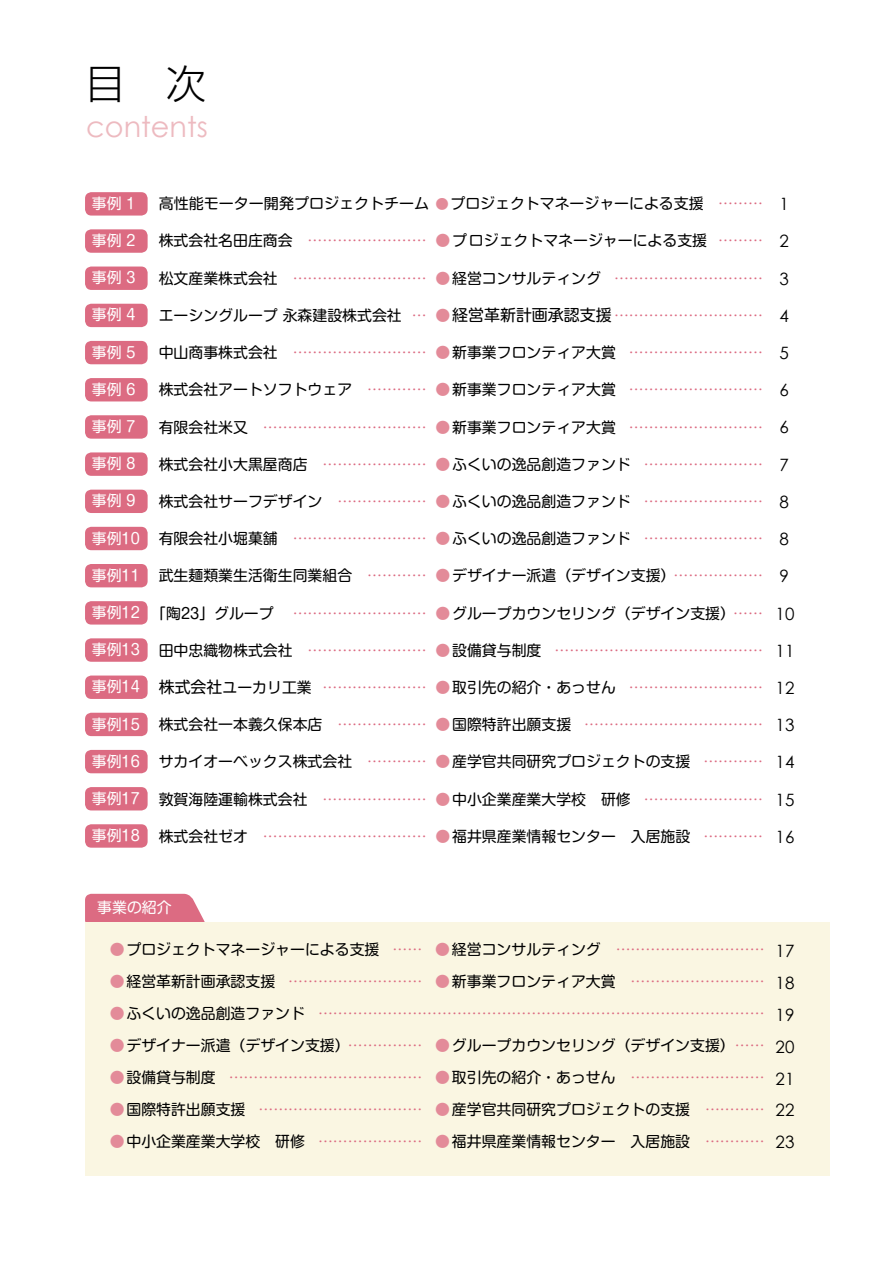
<style>
.page{position:relative;width:893px;height:1263px;background:#fff}
.page>*{position:absolute;margin:0;border:0;box-sizing:border-box;transform-origin:0 0}
.t1{font:300 40.35px "Shin Go Pro";color:#000}
.t2{font:28.65px "Century Gothic";color:#edbac0}
.t3{font:16.95px/37.2px "Century Gothic";color:#000}
.t4{font:15.9px "Shin M Go Pro";color:#000}
.t5{font:14.85px "Shin M Go Pro";color:#000}
.t6{font:14.85px "Shin M Go Pro";color:#dc6b82}
.t7{font:14.85px "Shin M Go Pro";color:#fff}
.s1{font-size:13.35px;color:#e38b99}
.s2{color:#dc6b82}
.s3{color:#000}
.s4{font-size:15.9px;color:#000}
.s5{color:#e38b99}
.s6{font-size:14.85px;color:#e38b99}
.s7{font-size:14.85px;color:#dc6b82}
</style>
<div class="page">
<svg style="left:85px;top:894px;width:120px;height:28px;background:#de748a"></svg>
<div style="left:85px;top:922px;width:744px;height:253px;background:#faf6e2"></div>
<div style="left:85px;top:787px;width:63px;height:23px;background:#dc6b82;border-radius:6px"></div>
<div style="left:85px;top:824px;width:63px;height:24px;background:#dc6b82;border-radius:6px"></div>
<div style="left:85px;top:601px;width:63px;height:23px;background:#dc6b82;border-radius:6px"></div>
<div style="left:85px;top:192px;width:63px;height:24px;background:#dc6b82;border-radius:6px"></div>
<div style="left:85px;top:750px;width:63px;height:23px;background:#dc6b82;border-radius:6px"></div>
<div style="left:85px;top:713px;width:63px;height:23px;background:#dc6b82;border-radius:6px"></div>
<div style="left:85px;top:675px;width:63px;height:24px;background:#dc6b82;border-radius:6px"></div>
<div style="left:85px;top:638px;width:63px;height:24px;background:#dc6b82;border-radius:6px"></div>
<div style="left:85px;top:564px;width:63px;height:23px;background:#dc6b82;border-radius:6px"></div>
<div style="left:85px;top:527px;width:63px;height:23px;background:#dc6b82;border-radius:6px"></div>
<div style="left:85px;top:490px;width:63px;height:23px;background:#dc6b82;border-radius:6px"></div>
<div style="left:85px;top:452px;width:63px;height:24px;background:#dc6b82;border-radius:6px"></div>
<div style="left:85px;top:415px;width:63px;height:24px;background:#dc6b82;border-radius:6px"></div>
<div style="left:85px;top:378px;width:63px;height:23px;background:#dc6b82;border-radius:6px"></div>
<div style="left:85px;top:341px;width:63px;height:23px;background:#dc6b82;border-radius:6px"></div>
<div style="left:85px;top:304px;width:63px;height:23px;background:#dc6b82;border-radius:6px"></div>
<div style="left:85px;top:267px;width:63px;height:23px;background:#dc6b82;border-radius:6px"></div>
<div style="left:85px;top:229px;width:63px;height:24px;background:#dc6b82;border-radius:6px"></div>
<p class="t1" style="left:85px;top:51px;width:123px">目　次</p>
<p class="t2" style="left:86px;top:109px;width:123px">contents</p>
<p class="t7" style="left:92px;top:191px;width:48px">事例１</p>
<p class="t7" style="left:92px;top:228px;width:48px">事例２</p>
<p class="t7" style="left:92px;top:265px;width:48px">事例３</p>
<p class="t7" style="left:92px;top:303px;width:48px">事例４</p>
<p class="t7" style="left:92px;top:340px;width:48px">事例５</p>
<p class="t7" style="left:92px;top:377px;width:48px">事例６</p>
<p class="t7" style="left:92px;top:414px;width:48px">事例７</p>
<p class="t7" style="left:92px;top:452px;width:48px">事例８</p>
<p class="t7" style="left:92px;top:489px;width:48px">事例９</p>
<p class="t7" style="left:92px;top:526px;width:49px">事例10</p>
<p class="t7" style="left:92px;top:563px;width:49px">事例11</p>
<p class="t7" style="left:92px;top:600px;width:49px">事例12</p>
<p class="t7" style="left:92px;top:638px;width:49px">事例13</p>
<p class="t7" style="left:92px;top:675px;width:49px">事例14</p>
<p class="t7" style="left:92px;top:712px;width:49px">事例15</p>
<p class="t7" style="left:92px;top:749px;width:49px">事例16</p>
<p class="t7" style="left:92px;top:786px;width:49px">事例17</p>
<p class="t7" style="left:92px;top:824px;width:49px">事例18</p>
<p class="t5" style="left:159px;top:192px;width:606px">高性能モーター開発プロジェクトチーム <span class="s1">●</span>プロジェクトマネージャーによる支援 <span class="s2">………</span></p>
<p class="t5" style="left:159px;top:229px;width:269px">株式会社名田庄商会 <span class="s2">……………………</span></p>
<p class="t6" style="left:159px;top:266px;width:269px"><span class="s3">松文産業株式会社</span> ………………………</p>
<p class="t5" style="left:159px;top:303px;width:269px">エーシングループ 永森建設株式会社 <span class="s2">…</span></p>
<p class="t6" style="left:159px;top:340px;width:269px"><span class="s3">中山商事株式会社</span> ………………………</p>
<p class="t5" style="left:159px;top:378px;width:269px">株式会社アートソフトウェア <span class="s2">…………</span></p>
<p class="t6" style="left:159px;top:415px;width:269px"><span class="s3">有限会社米又</span> ……………………………</p>
<p class="t5" style="left:159px;top:452px;width:269px">株式会社小大黒屋商店 <span class="s2">…………………</span></p>
<p class="t5" style="left:159px;top:489px;width:269px">株式会社サーフデザイン <span class="s2">………………</span></p>
<p class="t6" style="left:159px;top:526px;width:269px"><span class="s3">有限会社小堀菓舗</span> ………………………</p>
<p class="t5" style="left:159px;top:564px;width:269px">武生麺類業生活衛生同業組合 <span class="s2">…………</span></p>
<p class="t5" style="left:151px;top:601px;width:124px">「陶23」グループ</p>
<p class="t6" style="left:293px;top:601px;width:135px">………………………</p>
<p class="t5" style="left:159px;top:638px;width:269px">田中忠織物株式会社 <span class="s2">……………………</span></p>
<p class="t6" style="left:159px;top:675px;width:269px"><span class="s4">株式会社</span><span class="s3">ユーカリ工業</span> …………………</p>
<p class="t5" style="left:159px;top:712px;width:269px">株式会社一本義久保本店 <span class="s2">………………</span></p>
<p class="t5" style="left:159px;top:750px;width:269px">サカイオーベックス株式会社 <span class="s2">…………</span></p>
<p class="t5" style="left:159px;top:787px;width:269px">敦賀海陸運輸株式会社 <span class="s2">…………………</span></p>
<p class="t6" style="left:159px;top:824px;width:269px"><span class="s3">株式会社ゼオ</span> ……………………………</p>
<p class="t5" style="left:435px;top:229px;width:329px"><span class="s5">●</span>プロジェクトマネージャーによる支援 <span class="s2">………</span></p>
<p class="t5" style="left:435px;top:266px;width:329px"><span class="s5">●</span>経営コンサルティング <span class="s2">…………………………</span></p>
<p class="t4" style="left:435px;top:302px;width:329px"><span class="s6">●</span>経営革新計画承認支援 <span class="s7">…………………………</span></p>
<p class="t5" style="left:435px;top:340px;width:329px"><span class="s5">●</span>新事業フロンティア大賞 <span class="s2">………………………</span></p>
<p class="t5" style="left:435px;top:378px;width:329px"><span class="s5">●</span>新事業フロンティア大賞 <span class="s2">………………………</span></p>
<p class="t5" style="left:435px;top:415px;width:329px"><span class="s5">●</span>新事業フロンティア大賞 <span class="s2">………………………</span></p>
<p class="t5" style="left:435px;top:452px;width:329px"><span class="s5">●</span>ふくいの逸品創造ファンド <span class="s2">……………………</span></p>
<p class="t5" style="left:435px;top:489px;width:329px"><span class="s5">●</span>ふくいの逸品創造ファンド <span class="s2">……………………</span></p>
<p class="t5" style="left:435px;top:526px;width:329px"><span class="s5">●</span>ふくいの逸品創造ファンド <span class="s2">……………………</span></p>
<p class="t5" style="left:435px;top:564px;width:329px"><span class="s5">●</span>デザイナー派遣（デザイン支援）<span class="s2">………………</span></p>
<p class="t5" style="left:435px;top:601px;width:329px"><span class="s5">●</span>グループカウンセリング（デザイン支援）<span class="s2">……</span></p>
<p class="t6" style="left:435px;top:638px;width:329px"><span class="s5">●</span><span class="s3">設備貸与制度</span> ……………………………………</p>
<p class="t5" style="left:435px;top:675px;width:329px"><span class="s5">●</span>取引先の紹介・あっせん <span class="s2">………………………</span></p>
<p class="t6" style="left:435px;top:712px;width:329px"><span class="s5">●</span><span class="s3">国際特許出願支援</span> ………………………………</p>
<p class="t5" style="left:435px;top:750px;width:329px"><span class="s5">●</span>産学官共同研究プロジェクトの支援 <span class="s2">…………</span></p>
<p class="t5" style="left:435px;top:787px;width:329px"><span class="s5">●</span>中小企業産業大学校　研修 <span class="s2">……………………</span></p>
<p class="t5" style="left:435px;top:824px;width:329px"><span class="s5">●</span>福井県産業情報センター　入居施設 <span class="s2">…………</span></p>
<p class="t3" style="left:776px;top:185px;width:20px">1<br>2<br>3<br>4<br>5<br>6<br>6<br>7<br>8<br>8<br>9<br>10<br>11<br>12<br>13<br>14<br>15<br>16</p>
<p class="t7" style="left:97px;top:895px;width:76px">事業の紹介</p>
<p class="t5" style="left:110px;top:938px;width:656px"><span class="s5">●</span>プロジェクトマネージャーによる支援 <span class="s2">……</span> <span class="s5">●</span>経営コンサルティング <span class="s2">…………………………</span></p>
<p class="t5" style="left:110px;top:970px;width:656px"><span class="s5">●</span>経営革新計画承認支援 <span class="s2">………………………</span> <span class="s5">●</span>新事業フロンティア大賞 <span class="s2">………………………</span></p>
<p class="t6" style="left:110px;top:1002px;width:656px"><span class="s5">●</span><span class="s3">ふくいの逸品創造ファンド</span> ………………………………………………………………………………</p>
<p class="t5" style="left:110px;top:1033px;width:656px"><span class="s5">●</span>デザイナー派遣（デザイン支援）<span class="s2">……………</span> <span class="s5">●</span>グループカウンセリング（デザイン支援）<span class="s2">……</span></p>
<p class="t6" style="left:110px;top:1065px;width:656px"><span class="s5">●</span><span class="s3">設備貸与制度</span> ………………………………… <span class="s5">●</span><span class="s3">取引先の紹介・あっせん</span> ………………………</p>
<p class="t5" style="left:110px;top:1097px;width:656px"><span class="s5">●</span>国際特許出願支援 <span class="s2">……………………………</span> <span class="s5">●</span>産学官共同研究プロジェクトの支援 <span class="s2">…………</span></p>
<p class="t5" style="left:110px;top:1129px;width:656px"><span class="s5">●</span>中小企業産業大学校　研修 <span class="s2">…………………</span> <span class="s5">●</span>福井県産業情報センター　入居施設 <span class="s2">…………</span></p>
<p class="t3" style="left:776px;top:935px;width:20px;line-height:32px;text-align:justify">17<br>18<br>19<br>20<br>21<br>22<br>23</p>
</div>
